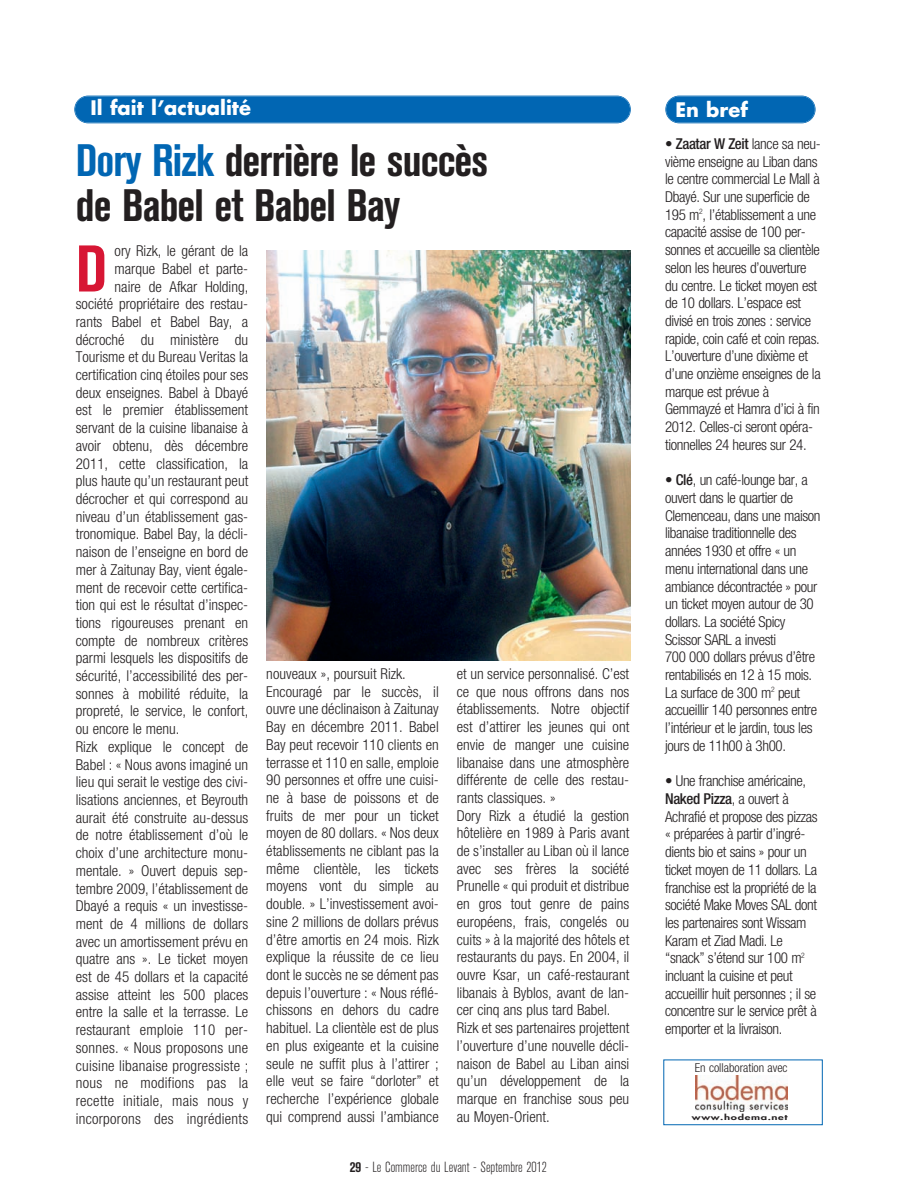
<style>
.page{position:relative;width:897px;height:1195px;background:#fff}
.page>*{position:absolute;margin:0;border:0;box-sizing:border-box;transform-origin:0 0}
.t1{font:700 condensed 65.25px "Akzidenz Grotesk BE";color:#d71634}
.t2{font:700 condensed 45px/45px "Akzidenz Grotesk BE";letter-spacing:-.02em;color:#231f20}
.t3{font:700 19.5px "Futura";color:#fff}
.t4{font:300 condensed 15px/17.7px "Helvetica Neue";color:#231f20}
.t5{font:300 condensed 15px/17.7px "Helvetica Neue";letter-spacing:-.025em;color:#231f20}
.t6{font:300 condensed 15px "Helvetica Neue";letter-spacing:.02em;color:#231f20}
.t7{font:300 condensed 14.55px "Akzidenz Grotesk BE";color:#231f20}
.t8{font:300 condensed 12.3px "Helvetica Neue";color:#231f20}
.t9{font:800 7.5px "Futura";letter-spacing:.06em;color:#231f20;scale:1.5 1}
.s1{color:#0166b3}
.s2{font-weight:700}
.s3{font-weight:500}
</style>
<div class="page">
<div style="left:666px;top:96px;width:149px;height:27px;background:#0166b3;border-radius:13px"></div>
<div style="left:665px;top:96px;width:151px;height:27px;border:2px solid #0166b3;border-radius:14px"></div>
<div style="left:75px;top:96px;width:555px;height:27px;background:#0166b3;border-radius:13px"></div>
<div style="left:74px;top:96px;width:557px;height:27px;border:2px solid #0166b3;border-radius:14px"></div>
<img style="left:266px;top:250px;width:365px;height:411px">
<div style="left:663px;top:1059px;width:160px;height:66px;border:1px solid #0166b3"></div>
<img style="left:695px;top:1075px;width:93px;height:36px">
<h3 class="t3" style="left:91px;top:99px;width:162px">Il fait l’actualité</h3>
<h2 class="t2" style="left:76px;top:142px;width:414px"><span class="s1">Dory Rizk</span> derrière le succès de Babel et Babel Bay</h2>
<h1 class="t1" style="left:76px;top:245px;width:33px">D</h1>
<p class="t4" style="left:115px;top:243px;width:135px">ory Rizk, le gérant de la</p>
<p class="t4" style="left:115px;top:261px;width:135px">marque Babel et parte-</p>
<p class="t4" style="left:115px;top:279px;width:135px">naire de Afkar Holding,</p>
<p class="t4" style="left:76px;top:296px;width:174px">société propriétaire des restau-</p>
<p class="t4" style="left:76px;top:314px;width:174px">rants Babel et Babel Bay, a</p>
<p class="t4" style="left:76px;top:332px;width:174px">décroché du ministère du</p>
<p class="t4" style="left:76px;top:349px;width:174px">Tourisme et du Bureau Veritas la</p>
<p class="t4" style="left:76px;top:367px;width:174px">certification cinq étoiles pour ses</p>
<p class="t4" style="left:76px;top:385px;width:174px">deux enseignes. Babel à Dbayé</p>
<p class="t4" style="left:76px;top:402px;width:174px">est le premier établissement</p>
<p class="t4" style="left:76px;top:420px;width:174px">servant de la cuisine libanaise à</p>
<p class="t4" style="left:76px;top:438px;width:174px">avoir obtenu, dès décembre</p>
<p class="t4" style="left:76px;top:456px;width:174px">2011, cette classification, la</p>
<p class="t4" style="left:76px;top:473px;width:174px">plus haute qu’un restaurant peut</p>
<p class="t4" style="left:76px;top:491px;width:174px">décrocher et qui correspond au</p>
<p class="t4" style="left:76px;top:509px;width:174px">niveau d’un établissement gas-</p>
<p class="t4" style="left:76px;top:526px;width:174px">tronomique. Babel Bay, la décli-</p>
<p class="t4" style="left:76px;top:544px;width:174px">naison de l’enseigne en bord de</p>
<p class="t4" style="left:76px;top:562px;width:174px">mer à Zaitunay Bay, vient égale-</p>
<p class="t4" style="left:76px;top:579px;width:174px">ment de recevoir cette certifica-</p>
<p class="t4" style="left:76px;top:597px;width:174px">tion qui est le résultat d’inspec-</p>
<p class="t4" style="left:76px;top:615px;width:174px">tions rigoureuses prenant en</p>
<p class="t4" style="left:76px;top:633px;width:174px">compte de nombreux critères</p>
<p class="t4" style="left:76px;top:650px;width:174px">parmi lesquels les dispositifs de</p>
<p class="t4" style="left:76px;top:668px;width:174px">sécurité, l’accessibilité des per-</p>
<p class="t4" style="left:76px;top:686px;width:174px">sonnes à mobilité réduite, la</p>
<p class="t4" style="left:76px;top:703px;width:174px">propreté, le service, le confort,</p>
<p class="t4" style="left:76px;top:721px;width:105px">ou encore le menu.</p>
<p class="t4" style="left:76px;top:739px;width:174px">Rizk explique le concept de</p>
<p class="t4" style="left:76px;top:756px;width:174px">Babel : « Nous avons imaginé un</p>
<p class="t4" style="left:76px;top:774px;width:174px">lieu qui serait le vestige des civi-</p>
<p class="t4" style="left:76px;top:792px;width:174px">lisations anciennes, et Beyrouth</p>
<p class="t4" style="left:76px;top:810px;width:174px">aurait été construite au-dessus</p>
<p class="t4" style="left:76px;top:827px;width:174px">de notre établissement d’où le</p>
<p class="t4" style="left:76px;top:845px;width:174px">choix d’une architecture monu-</p>
<p class="t4" style="left:76px;top:863px;width:174px">mentale. » Ouvert depuis sep-</p>
<p class="t4" style="left:76px;top:880px;width:174px">tembre 2009, l’établissement de</p>
<p class="t4" style="left:76px;top:898px;width:174px">Dbayé a requis « un investisse-</p>
<p class="t4" style="left:76px;top:916px;width:174px">ment de 4 millions de dollars</p>
<p class="t4" style="left:76px;top:933px;width:174px">avec un amortissement prévu en</p>
<p class="t4" style="left:76px;top:951px;width:174px">quatre ans ». Le ticket moyen</p>
<p class="t4" style="left:76px;top:969px;width:174px">est de 45 dollars et la capacité</p>
<p class="t4" style="left:76px;top:987px;width:174px">assise atteint les 500 places</p>
<p class="t4" style="left:76px;top:1004px;width:174px">entre la salle et la terrasse. Le</p>
<p class="t6" style="left:76px;top:1024px;width:174px">restaurant emploie 110 per-</p>
<p class="t6" style="left:76px;top:1042px;width:174px">sonnes. « Nous proposons une</p>
<p class="t6" style="left:76px;top:1060px;width:174px">cuisine libanaise progressiste ;</p>
<p class="t6" style="left:76px;top:1077px;width:174px">nous ne modifions pas la</p>
<p class="t6" style="left:76px;top:1095px;width:174px">recette initiale, mais nous y</p>
<p class="t6" style="left:76px;top:1113px;width:174px">incorporons des ingrédients</p>
<p class="t4" style="left:266px;top:666px;width:174px">nouveaux », poursuit Rizk.<br>Encouragé par le succès, il ouvre une déclinaison à Zaitunay<br>Bay en décembre 2011. Babel<br>Bay peut recevoir 110 clients en terrasse et 110 en salle, emploie<br>90 personnes et offre une cuisi&shy;ne à base de poissons et de fruits de mer pour un ticket moyen de 80 dollars. « Nos deux établissements ne ciblant pas la même clientèle, les tickets moyens vont du simple au double. » L’investissement avoi&shy;sine 2 millions de dollars prévus d’être amortis en 24 mois. Rizk explique la réussite de ce lieu dont le succès ne se dément pas depuis l’ouverture : « Nous réflé&shy;chissons en dehors du cadre habituel. La clientèle est de plus en plus exigeante et la cuisine seule ne suffit plus à l’attirer ; elle veut se faire “dorloter” et recherche l’expérience globale qui comprend aussi l’ambiance</p>
<p class="t4" style="left:457px;top:666px;width:174px">et un service personnalisé. C’est ce que nous offrons dans nos établissements. Notre objectif est d’attirer les jeunes qui ont envie de manger une cuisine libanaise dans une atmosphère différente de celle des restau&shy;rants classiques. »<br>Dory Rizk a étudié la gestion hôtelière en 1989 à Paris avant de s’installer au Liban où il lance avec ses frères la société<br>Prunelle « qui produit et distribue en gros tout genre de pains européens, frais, congelés ou cuits » à la majorité des hôtels et restaurants du pays. En 2004, il ouvre Ksar, un café-restaurant libanais à Byblos, avant de lan&shy;cer cinq ans plus tard Babel.<br>Rizk et ses partenaires projettent l’ouverture d’une nouvelle décli&shy;naison de Babel au Liban ainsi qu’un développement de la marque en franchise sous peu au Moyen-Orient.</p>
<p class="t7" style="left:350px;top:1161px;width:199px"><span class="s2">29</span> - Le Commerce du Levant - Septembre 2012</p>
<h3 class="t3" style="left:675px;top:101px;width:74px">En bref</h3>
<p class="t5" style="left:665px;top:136px;width:157px">• <span class="s3">Zaatar W Zeit</span> lance sa neu&shy;vième enseigne au Liban dans le centre commercial Le Mall à<br>Dbayé. Sur une superficie de<br>195 m<sup>2</sup>, l’établissement a une capacité assise de 100 per&shy;sonnes et accueille sa clientèle selon les heures d’ouverture du centre. Le ticket moyen est de 10 dollars. L’espace est divisé en trois zones : service rapide, coin café et coin repas.<br>L’ouverture d’une dixième et d’une onzième enseignes de la marque est prévue à<br>Gemmayzé et Hamra d’ici à fin<br>2012. Celles-ci seront opéra&shy;tionnelles 24 heures sur 24.</p>
<p class="t5" style="left:665px;top:472px;width:157px">• <span class="s3">Clé</span>, un café-lounge bar, a ouvert dans le quartier de<br>Clemenceau, dans une maison libanaise traditionnelle des années 1930 et offre « un menu international dans une ambiance décontractée » pour un ticket moyen autour de 30 dollars. La société Spicy<br>Scissor SARL a investi<br>700 000 dollars prévus d’être rentabilisés en 12 à 15 mois.<br>La surface de 300 m<sup>2</sup> peut accueillir 140 personnes entre l’intérieur et le jardin, tous les jours de 11h00 à 3h00.</p>
<p class="t5" style="left:665px;top:773px;width:154px">• Une franchise américaine,<br><span class="s3">Naked Pizza</span>, a ouvert à<br>Achrafié et propose des pizzas « préparées à partir d’ingré&shy;dients bio et sains » pour un ticket moyen de 11 dollars. La franchise est la propriété de la société Make Moves SAL dont les partenaires sont Wissam<br>Karam et Ziad Madi. Le “snack” s’étend sur 100 m<sup>2 </sup>incluant la cuisine et peut accueillir huit personnes ; il se concentre sur le service prêt à emporter et la livraison.</p>
<p class="t8" style="left:695px;top:1062px;width:94px">En collaboration avec</p>
<p class="t9" style="left:692px;top:1113px;width:65px">www.hodema.net</p>
</div>
